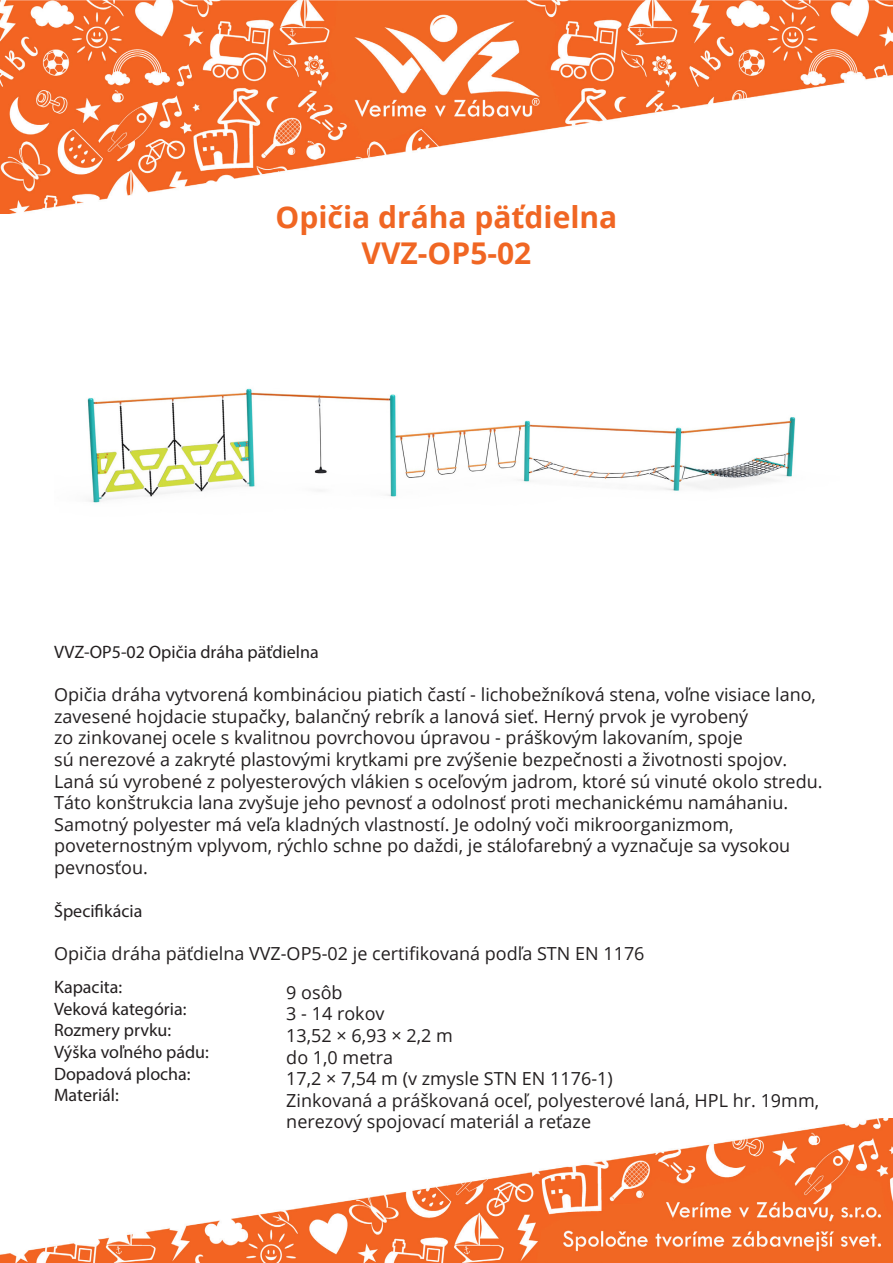
<style>
.page{position:relative;width:893px;height:1263px;background:#fff}
.page>*{position:absolute;margin:0;border:0;box-sizing:border-box;transform-origin:0 0}
.Veľký_Nádpis_-_Oranžová_-_20pt{font:700 30px "Open Sans";color:#f06623}
.Text_čierna_12pt{font:18px/21.6px "Open Sans";color:#231f20}
.Malý_nádpis_-_čierna_12pt{font:18px "Myriad Pro";color:#231f20}
</style>
<div class="page">
<img style="left:0;top:0;width:893px;height:214px">
<img style="left:0;top:1118px;width:893px;height:145px">
<img style="left:87px;top:388px;width:709px;height:115px">
<p class="Veľký_Nádpis_-_Oranžová_-_20pt" style="left:276px;top:196px;width:343px">Opičia dráha päťdielna</p>
<p class="Veľký_Nádpis_-_Oranžová_-_20pt" style="left:362px;top:232px;width:171px">VVZ-OP5-02</p>
<p class="Malý_nádpis_-_čierna_12pt" style="left:54px;top:641px;width:266px">VVZ-OP5-02 Opičia dráha päťdielna</p>
<p class="Text_čierna_12pt" style="left:54px;top:683px;width:763px">Opičia dráha vytvorená kombináciou piatich častí - lichobežníková stena, voľne visiace lano, zavesené hojdacie stupačky, balančný rebrík a lanová sieť. Herný prvok je vyrobený</p>
<p class="Text_čierna_12pt" style="left:54px;top:727px;width:690px">zo zinkovanej ocele s kvalitnou povrchovou úpravou - práškovým lakovaním, spoje</p>
<p class="Text_čierna_12pt" style="left:54px;top:748px;width:735px">sú nerezové a zakryté plastovými krytkami pre zvýšenie bezpečnosti a životnosti spojov.</p>
<p class="Text_čierna_12pt" style="left:54px;top:770px;width:770px">Laná sú vyrobené z polyesterových vlákien s oceľovým jadrom, ktoré sú vinuté okolo stredu.<br>Táto konštrukcia lana zvyšuje jeho pevnosť a odolnosť proti mechanickému namáhaniu.</p>
<p class="Text_čierna_12pt" style="left:54px;top:813px;width:681px">Samotný polyester má veľa kladných vlastností. Je odolný voči mikroorganizmom,</p>
<p class="Text_čierna_12pt" style="left:54px;top:835px;width:738px">poveternostným vplyvom, rýchlo schne po daždi, je stálofarebný a vyznačuje sa vysokou</p>
<p class="Text_čierna_12pt" style="left:54px;top:856px;width:95px">pevnosťou.</p>
<p class="Malý_nádpis_-_čierna_12pt" style="left:54px;top:900px;width:90px">Špecifikácia</p>
<p class="Text_čierna_12pt" style="left:54px;top:943px;width:592px">Opičia dráha päťdielna VVZ-OP5-02 je certifikovaná podľa STN EN 1176</p>
<p class="Malý_nádpis_-_čierna_12pt" style="left:54px;top:976px;width:70px">Kapacita:</p>
<p class="Malý_nádpis_-_čierna_12pt" style="left:54px;top:998px;width:134px">Veková kategória:</p>
<p class="Malý_nádpis_-_čierna_12pt" style="left:54px;top:1019px;width:119px">Rozmery prvku:</p>
<p class="Malý_nádpis_-_čierna_12pt" style="left:54px;top:1041px;width:156px">Výška voľného pádu:</p>
<p class="Malý_nádpis_-_čierna_12pt" style="left:54px;top:1062px;width:138px">Dopadová plocha:</p>
<p class="Malý_nádpis_-_čierna_12pt" style="left:54px;top:1084px;width:66px">Materiál:</p>
<p class="Text_čierna_12pt" style="left:286px;top:981px;width:58px">9 osôb</p>
<p class="Text_čierna_12pt" style="left:286px;top:1002px;width:100px">3 - 14 rokov</p>
<p class="Text_čierna_12pt" style="left:286px;top:1024px;width:168px">13,52 × 6,93 × 2,2 m</p>
<p class="Text_čierna_12pt" style="left:286px;top:1046px;width:108px">do 1,0 metra</p>
<p class="Text_čierna_12pt" style="left:286px;top:1067px;width:328px">17,2 × 7,54 m (v zmysle STN EN 1176-1)</p>
<p class="Text_čierna_12pt" style="left:286px;top:1089px;width:534px">Zinkovaná a práškovaná oceľ, polyesterové laná, HPL hr. 19mm, nerezový spojovací materiál a reťaze</p>
</div>
